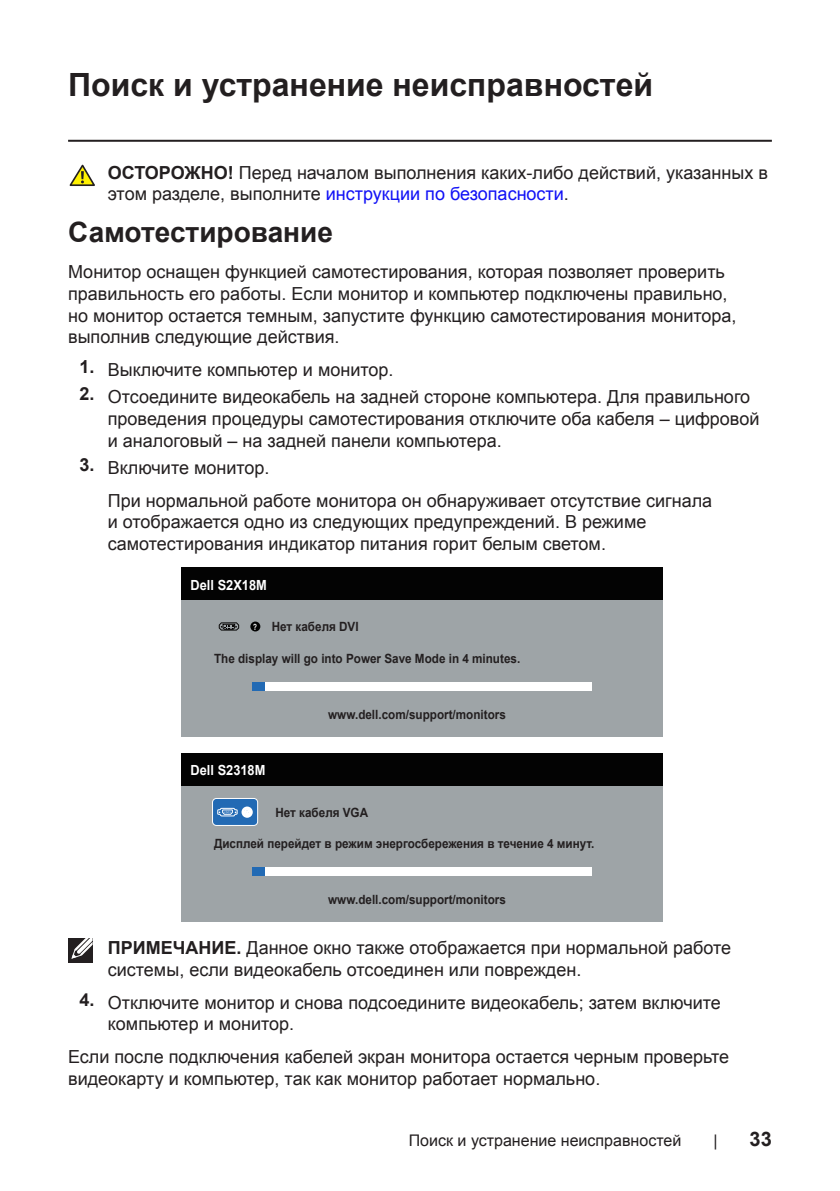
<style>
.page{position:relative;width:840px;height:1191px;background:#fff}
.page>*{position:absolute;margin:0;border:0;box-sizing:border-box;transform-origin:0 0}
.Head_1{font:700 32px "Arial";color:#231f20}
.Head_2{font:700 28px "Arial";color:#231f20}
.t1{font:700 20px "Arial";color:#231f20}
.text{font:18px/21.6px "Arial";color:#231f20}
.text_item_umber_2{font:18px/21.6px "Arial";color:#231f20}
.text_item_number{font:18px "Arial";color:#231f20}
.t2{font:16px "Arial";color:#231f20}
.t3{font:700 14px "Arial";color:#fff;scale:.92 1}
.t4{font:700 12.8px "Arial";color:#231f20;scale:.92 1}
.s1{font-weight:700}
.s2{color:#1111f6}
.s3{font-size:8.4px;color:#fff}
</style>
<div class="page">
<hr style="left:68px;top:140px;width:703px;height:2px;background:#231f20">
<svg style="left:69px;top:164px;width:26px;height:22px"></svg>
<div style="left:180px;top:593px;width:482px;height:143px;background:#9ea4a7"></div>
<div style="left:181px;top:567px;width:481px;height:33px;background:#030303"></div>
<div style="left:252px;top:682px;width:339px;height:9px;background:#fff"></div>
<div style="left:252px;top:682px;width:12px;height:9px;background:#226ab4"></div>
<svg style="left:219px;top:622px;width:20px;height:8px"></svg>
<div style="left:250px;top:621px;width:10px;height:10px;background:#030303;border-radius:50%"></div>
<div style="left:180px;top:778px;width:482px;height:143px;background:#9ea4a7"></div>
<div style="left:181px;top:752px;width:481px;height:33px;background:#030303"></div>
<div style="left:252px;top:867px;width:339px;height:9px;background:#fff"></div>
<div style="left:252px;top:867px;width:12px;height:9px;background:#226ab4"></div>
<div style="left:212px;top:798px;width:45px;height:27px;background:#226ab4;border-radius:4px"></div>
<div style="left:212px;top:798px;width:46px;height:27px;border:1px solid #fff;border-radius:4px"></div>
<svg style="left:241px;top:806px;width:12px;height:11px"></svg>
<svg style="left:245px;top:808px;width:4px;height:8px"></svg>
<svg style="left:217px;top:807px;width:21px;height:10px"></svg>
<div style="left:68px;top:938px;width:24px;height:24px;background:#231f20"></div>
<svg style="left:71px;top:938px;width:22px;height:21px"></svg>
<p class="Head_1" style="left:68px;top:63px;width:586px">Поиск и устранение неисправностей</p>
<p class="text" style="left:108px;top:162px;width:661px"><span class="s1">ОСТОРОЖНО!</span> Перед началом выполнения каких-либо действий, указанных в этом разделе, выполните <span class="s2">инструкции по безопасности</span>.</p>
<p class="Head_2" style="left:68px;top:214px;width:266px">Самотестирование</p>
<p class="text" style="left:68px;top:261px;width:669px">Монитор оснащен функцией самотестирования, которая позволяет проверить правильность его работы. Если монитор и компьютер подключены правильно, но монитор остается темным, запустите функцию самотестирования монитора, выполнив следующие действия.</p>
<p class="text_item_number" style="left:79px;top:358px;width:315px"><sup>1.</sup> Выключите компьютер и монитор.</p>
<p class="text_item_umber_2" style="left:108px;top:386px;width:652px;text-indent:-28px"><sup>2.</sup> Отсоедините видеокабель на задней стороне компьютера. Для правильного проведения процедуры самотестирования отключите оба кабеля – цифровой и аналоговый – на задней панели компьютера.</p>
<p class="text_item_umber_2" style="left:79px;top:457px;width:191px"><sup>3.</sup> Включите монитор.</p>
<p class="text" style="left:108px;top:490px;width:605px">При нормальной работе монитора он обнаруживает отсутствие сигнала и отображается одно из следующих предупреждений. В режиме самотестирования индикатор питания горит белым светом.</p>
<p class="t3" style="left:190px;top:576px;width:84px">Dell S2X18M</p>
<p class="t4" style="left:253px;top:617px;width:116px"><span class="s3">?</span> Нет кабеля DVI</p>
<p class="t4" style="left:214px;top:649px;width:334px">The display will go into Power Save Mode in 4 minutes.</p>
<p class="t3" style="left:190px;top:761px;width:83px">Dell S2318M</p>
<p class="t4" style="left:328px;top:706px;width:194px">www.dell.com/support/monitors</p>
<p class="t4" style="left:275px;top:804px;width:102px">Нет кабеля VGA</p>
<p class="t4" style="left:214px;top:834px;width:414px">Дисплей перейдет в режим энергосбережения в течение 4 минут.</p>
<p class="t4" style="left:328px;top:891px;width:194px">www.dell.com/support/monitors</p>
<p class="text" style="left:108px;top:937px;width:624px"><span class="s1">ПРИМЕЧАНИЕ.</span> Данное окно также отображается при нормальной работе системы, если видеокабель отсоединен или поврежден.</p>
<p class="text_item_umber_2" style="left:108px;top:991px;width:614px;text-indent:-28px"><sup>4.</sup> Отключите монитор и снова подсоедините видеокабель; затем включите компьютер и монитор.</p>
<p class="text" style="left:68px;top:1046px;width:662px">Если после подключения кабелей экран монитора остается черным проверьте видеокарту и компьютер, так как монитор работает нормально.</p>
<p class="t2" style="left:408px;top:1129px;width:274px">Поиск и устранение неисправностей</p>
<p class="t2" style="left:713px;top:1129px;width:6px">|</p>
<p class="t1" style="left:749px;top:1125px;width:24px">33</p>
</div>
